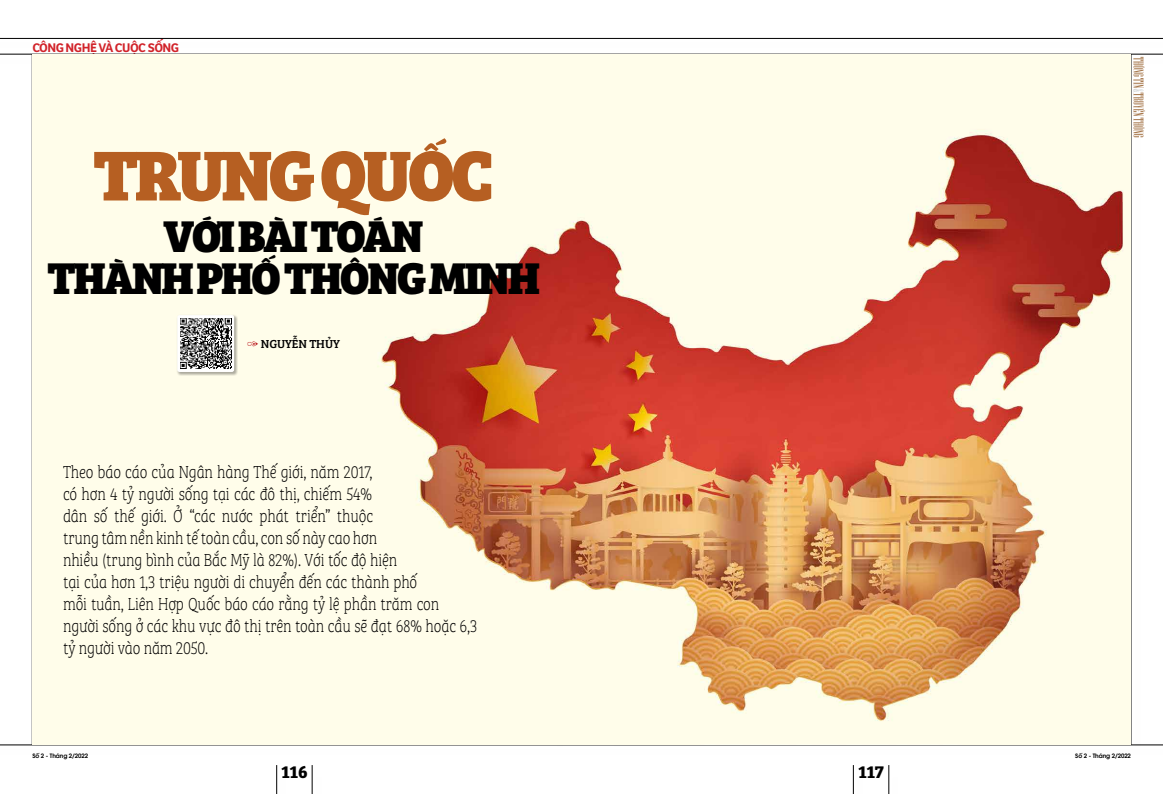
<style>
.page{position:relative;width:1163px;height:794px;background:#fff}
.page>*{position:absolute;margin:0;border:0;box-sizing:border-box;transform-origin:0 0}
.t1{font:73px "SVN Bree Serif Extra Bold DCVN";letter-spacing:-.055em;color:#b65f22;scale:.96 1}
.t2{font:46px/42px "SVN Bree Serif Extra Bold DCVN";letter-spacing:-.055em;color:#000;text-align:center;scale:.96 1}
.t3{font:100 18px/22px "SVN Bree Serif";letter-spacing:-.01em;color:#000;scale:.81 1}
.t4{font:700 18px "SVN Bree Serif";letter-spacing:-.03em;color:#000}
.t5{font:600 13px "SVN Bree";letter-spacing:-.04em;color:#d2232a}
.t6{font:12px "SVN Bree Serif";letter-spacing:-.005em;color:#000}
.t7{font:6px "SVN Avant Garde Gothic Demi";letter-spacing:-.01em;color:#000}
</style>
<div class="page">
<div style="left:274px;top:765px;width:19px;height:29px;background:#000;opacity:.22"></div>
<svg style="left:276px;top:765px;width:1px;height:29px"></svg>
<div style="left:850px;top:765px;width:19px;height:29px;background:#000;opacity:.22"></div>
<svg style="left:853px;top:765px;width:1px;height:29px"></svg>
<div style="left:310px;top:765px;width:18px;height:29px;background:#000;opacity:.22"></div>
<svg style="left:312px;top:765px;width:1px;height:29px"></svg>
<div style="left:886px;top:765px;width:19px;height:29px;background:#000;opacity:.22"></div>
<svg style="left:888px;top:765px;width:1px;height:29px"></svg>
<div style="left:30px;top:55px;width:19px;height:703px;background:#c4c4c4"></div>
<div style="left:1128px;top:55px;width:19px;height:703px;background:#000;opacity:.22"></div>
<hr style="left:1130px;top:54px;width:1px;height:691px;background:#000">
<div style="left:0;top:742px;width:1162px;height:19px;background:#000;opacity:.22"></div>
<hr style="left:0;top:744px;width:1162px;height:1px;background:#000">
<div style="left:0;top:52px;width:1162px;height:19px;background:#000;opacity:.22"></div>
<div style="left:0;top:36px;width:1162px;height:19px;background:#000;opacity:.22"></div>
<hr style="left:0;top:38px;width:1162px;height:1px;background:#000">
<img style="left:32px;top:54px;width:1098px;height:691px">
<div style="left:176px;top:314px;width:62px;height:62px;background:#000;opacity:.33"></div>
<div style="left:177px;top:315px;width:57px;height:57px;background:#fff;border-radius:2px"></div>
<img style="left:180px;top:318px;width:51px;height:51px">
<svg style="left:247px;top:341px;width:11px;height:5px"></svg>
<p class="t5" style="left:32px;top:37px;width:148px">CÔNG NGHỆ VÀ CUỘC SỐNG</p>
<h1 class="t1" style="left:93px;top:116px;width:419px">TRUNG QUỐC</h1>
<h2 class="t2" style="left:47px;top:211px;width:515px">VỚI BÀI TOÁN<br>THÀNH PHỐ THÔNG MINH</h2>
<p class="t6" style="left:261px;top:335px;width:80px">NGUYỄN THỦY</p>
<p class="t3" style="left:63px;top:459px;width:513px">Theo báo cáo của Ngân hàng Thế giới, năm 2017,<br>có hơn 4 tỷ người sống tại các đô thị, chiếm 54%<br>dân số thế giới. Ở “các nước phát triển” thuộc<br>trung tâm nền kinh tế toàn cầu, con số này cao hơn<br>nhiều (trung bình của Bắc Mỹ là 82%). Với tốc độ hiện<br>tại của hơn 1,3 triệu người di chuyển đến các thành phố<br>mỗi tuần, Liên Hợp Quốc báo cáo rằng tỷ lệ phần trăm con người sống ở các khu vực đô thị trên toàn cầu sẽ đạt 68% hoặc 6,3 tỷ người vào năm 2050.</p>
<p class="t7" style="left:32px;top:751px;width:57px">Số 2 - Tháng 2/2022</p>
<p class="t7" style="left:1074px;top:751px;width:57px">Số 2 - Tháng 2/2022</p>
<p class="t4" style="left:281px;top:757px;width:28px">116</p>
<p class="t4" style="left:858px;top:757px;width:28px">117</p>
</div>
